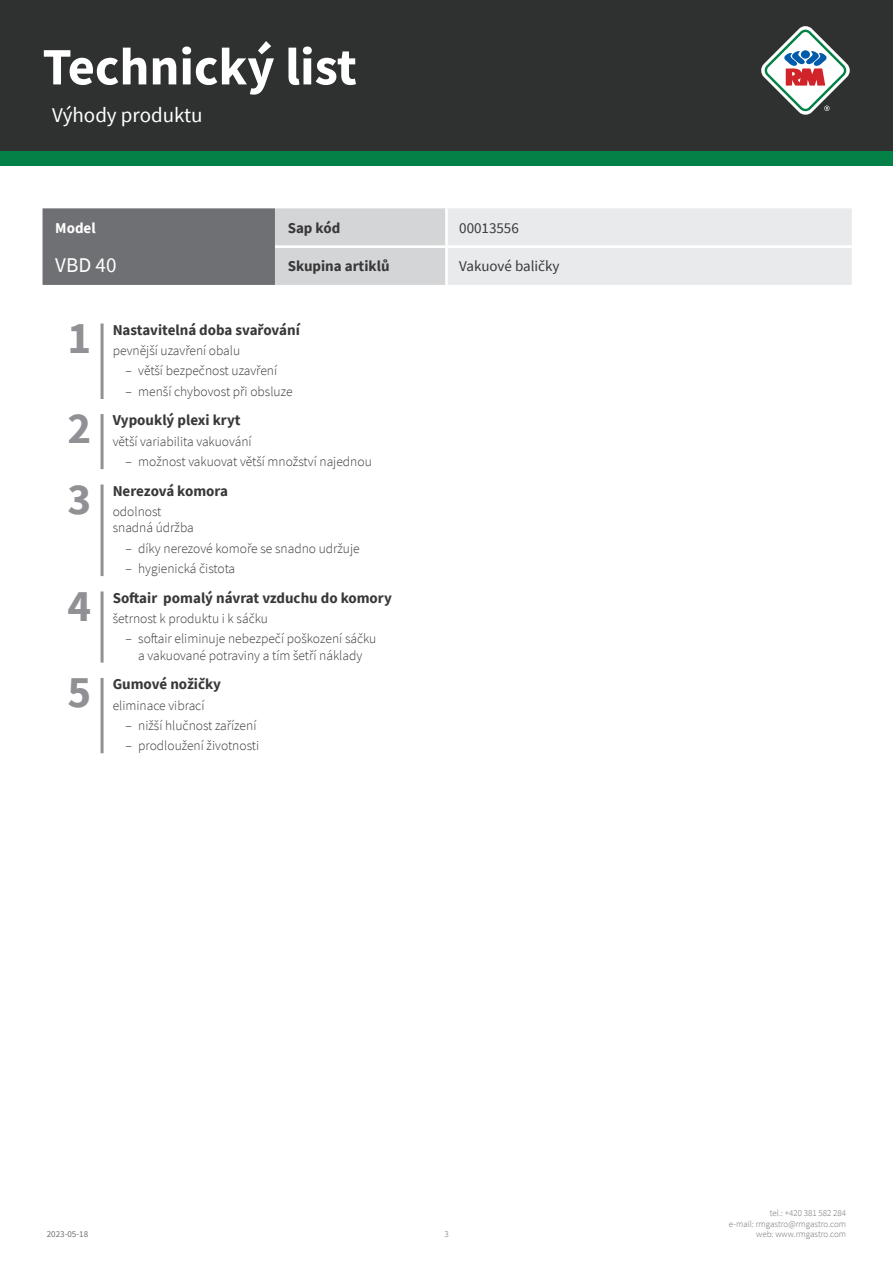
<style>
.page{position:relative;width:893px;height:1263px;background:#fff}
.page>*{position:absolute;margin:0;border:0;box-sizing:border-box;transform-origin:0 0}
.t1{font:700 52.5px "Source Sans Pro";color:#fff}
.TraitNr{font:700 45px "Source Sans Pro";color:#8f9194}
.kapitola{font:21px "Source Sans Pro";color:#fff}
.tabulka_-_headline{font:21px "Source Sans Pro";color:#fff}
.TraitParameter{font:700 15px "Source Sans Pro";color:#383839}
.tabulka_-_text{font:15px "Source Sans Pro";color:#383839}
.tabulka_-_text-2{font:700 15px "Source Sans Pro";color:#383839}
.tabulka_-_text-3{font:700 15px "Source Sans Pro";color:#fff}
.TraitAdventage{font:300 13.5px/16.2px "Source Sans Pro";color:#383839}
.t2{font:300 9px/10.8px "Source Sans Pro";color:#6f7073;text-align:right}
.t3{font:9px "Source Sans Pro";color:#6f7073}
</style>
<div class="page">
<div style="left:0;top:0;width:893px;height:166px;background:#048146"></div>
<div style="left:0;top:0;width:893px;height:151px;background:#2f3131"></div>
<svg style="left:761px;top:26px;width:89px;height:89px"></svg>
<hr style="left:101px;top:323px;width:3px;height:76px;background:#8f9194">
<hr style="left:101px;top:414px;width:3px;height:55px;background:#8f9194">
<hr style="left:101px;top:484px;width:3px;height:92px;background:#8f9194">
<hr style="left:101px;top:591px;width:3px;height:72px;background:#8f9194">
<hr style="left:101px;top:678px;width:3px;height:75px;background:#8f9194">
<svg style="left:43px;top:208px;width:809px;height:77px;background:#c0c1c3"></svg>
<hr style="left:445px;top:208px;width:3px;height:37px;background:#fff">
<hr style="left:275px;top:245px;width:171px;height:3px;background:#fff">
<hr style="left:446px;top:245px;width:406px;height:3px;background:#fff">
<hr style="left:445px;top:248px;width:3px;height:37px;background:#fff">
<h1 class="t1" style="left:43px;top:31px;width:316px">Technický list</h1>
<p class="kapitola" style="left:52px;top:101px;width:152px">Výhody produktu</p>
<p class="tabulka_-_text-3" style="left:55px;top:218px;width:42px">Model</p>
<p class="tabulka_-_text-2" style="left:288px;top:218px;width:54px">Sap kód</p>
<p class="tabulka_-_text" style="left:459px;top:219px;width:61px">00013556</p>
<p class="tabulka_-_headline" style="left:55px;top:251px;width:63px">VBD 40</p>
<p class="tabulka_-_text-2" style="left:288px;top:256px;width:103px">Skupina artiklů</p>
<p class="tabulka_-_text" style="left:459px;top:257px;width:102px">Vakuové baličky</p>
<p class="TraitNr" style="left:68px;top:307px;width:25px">1</p>
<p class="TraitParameter" style="left:113px;top:319px;width:189px">Nastavitelná doba svařování</p>
<p class="TraitAdventage" style="left:113px;top:342px;width:129px">pevnější uzavření obalu</p>
<p class="TraitAdventage" style="left:125px;top:363px;width:153px">– větší bezpečnost uzavření</p>
<p class="TraitAdventage" style="left:125px;top:383px;width:169px">– menší chybovost při obsluze</p>
<p class="TraitNr" style="left:68px;top:398px;width:25px">2</p>
<p class="TraitParameter" style="left:113px;top:410px;width:129px">Vypouklý plexi kryt</p>
<p class="TraitAdventage" style="left:113px;top:433px;width:140px">větší variabilita vakuování</p>
<p class="TraitAdventage" style="left:125px;top:454px;width:248px">– možnost vakuovat větší množství najednou</p>
<p class="TraitNr" style="left:68px;top:468px;width:25px">3</p>
<p class="TraitParameter" style="left:113px;top:480px;width:117px">Nerezová komora</p>
<p class="TraitAdventage" style="left:113px;top:503px;width:83px">odolnost snadná údržba</p>
<p class="TraitAdventage" style="left:125px;top:540px;width:236px">– díky nerezové komoře se snadno udržuje</p>
<p class="TraitAdventage" style="left:125px;top:561px;width:111px">– hygienická čistota</p>
<p class="TraitNr" style="left:68px;top:575px;width:25px">4</p>
<p class="TraitParameter" style="left:113px;top:587px;width:281px">Softair pomalý návrat vzduchu do komory</p>
<p class="TraitAdventage" style="left:113px;top:610px;width:157px">šetrnost k produktu i k sáčku</p>
<p class="TraitAdventage" style="left:125px;top:631px;width:252px;text-align:center">– softair eliminuje nebezpečí poškození sáčku a vakuované potraviny a tím šetří náklady</p>
<p class="TraitNr" style="left:68px;top:662px;width:25px">5</p>
<p class="TraitParameter" style="left:113px;top:674px;width:110px">Gumové nožičky</p>
<p class="TraitAdventage" style="left:113px;top:697px;width:93px">eliminace vibrací</p>
<p class="TraitAdventage" style="left:125px;top:717px;width:132px">– nižší hlučnost zařízení</p>
<p class="TraitAdventage" style="left:125px;top:738px;width:135px">– prodloužení životnosti</p>
<p class="t3" style="left:47px;top:1229px;width:43px">2023-05-18</p>
<p class="t2" style="left:444px;top:1229px;width:6px">3</p>
<p class="t2" style="left:729px;top:1207px;width:119px">tel.: +420 381 582 284<br>e-mail: rmgastro@rmgastro.com web: www.rmgastro.com</p>
</div>
